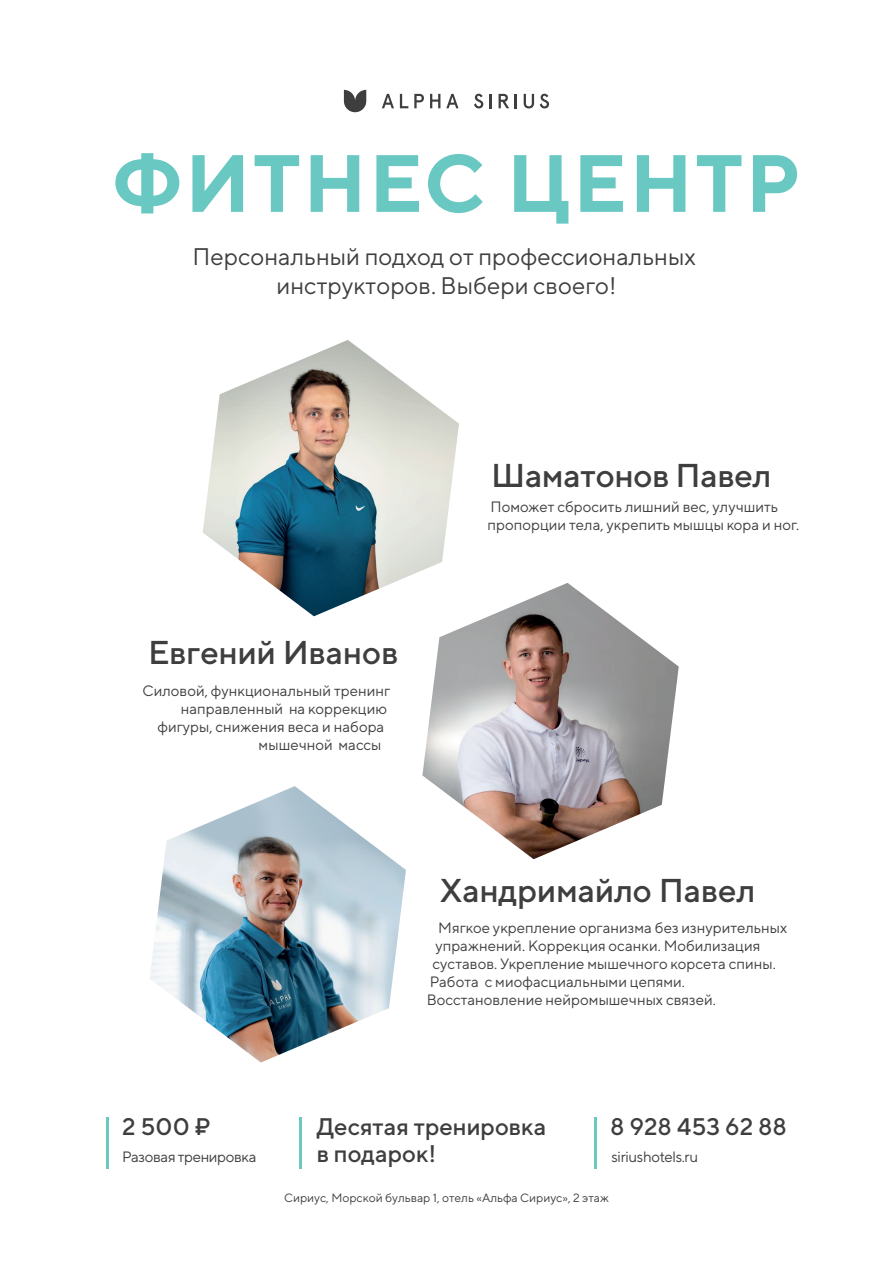
<style>
.page{position:relative;width:893px;height:1263px;background:#fff}
.page>*{position:absolute;margin:0;border:0;box-sizing:border-box;transform-origin:0 0}
.t1{font:700 81px "TT Norms";letter-spacing:.03em;color:#6ac8c3}
.t2{font:500 33px "TT Norms";color:#3e3e3f}
.t3{font:24px/28.8px "TT Norms";color:#3e3e3f;text-align:center}
.t4{font:500 24px "TT Norms";color:#3e3e3f}
.t5{font:15px/18px "TT Norms";color:#3e3e3f}
.t6{font:15px "TT Norms";letter-spacing:-.025em;color:#3e3e3f}
.t7{font:12px "TT Norms Pro";color:#3e3e3f}
</style>
<div class="page">
<svg style="left:382px;top:94px;width:12px;height:14px"></svg>
<svg style="left:400px;top:94px;width:8px;height:14px"></svg>
<svg style="left:414px;top:94px;width:10px;height:14px"></svg>
<svg style="left:430px;top:94px;width:10px;height:14px"></svg>
<svg style="left:446px;top:94px;width:12px;height:14px"></svg>
<svg style="left:474px;top:94px;width:9px;height:14px"></svg>
<svg style="left:490px;top:94px;width:2px;height:14px"></svg>
<svg style="left:499px;top:94px;width:10px;height:14px"></svg>
<svg style="left:515px;top:94px;width:2px;height:14px"></svg>
<svg style="left:524px;top:94px;width:10px;height:14px"></svg>
<svg style="left:540px;top:94px;width:9px;height:14px"></svg>
<svg style="left:344px;top:90px;width:22px;height:22px"></svg>
<hr style="left:594px;top:1118px;width:2px;height:51px;background:#6ac8c3">
<hr style="left:299px;top:1118px;width:3px;height:51px;background:#6ac8c3">
<hr style="left:106px;top:1118px;width:3px;height:51px;background:#6ac8c3">
<img style="left:203px;top:340px;width:256px;height:276px">
<img style="left:150px;top:786px;width:256px;height:276px">
<img style="left:422px;top:583px;width:257px;height:276px">
<h1 class="t1" style="left:112px;top:132px;width:690px">ФИТНЕС ЦЕНТР</h1>
<h3 class="t3" style="left:192px;top:241px;width:505px">Персональный подход от профессиональных инструкторов. Выбери своего!</h3>
<h2 class="t2" style="left:148px;top:632px;width:252px">Евгений Иванов</h2>
<p class="t5" style="left:142px;top:681px;width:249px">Силовой, функциональный тренинг</p>
<p class="t5" style="left:181px;top:699px;width:208px">направленный на коррекцию</p>
<p class="t5" style="left:157px;top:717px;width:228px">фигуры, снижения веса и набора</p>
<p class="t5" style="left:259px;top:735px;width:124px">мышечной массы</p>
<h2 class="t2" style="left:491px;top:454px;width:282px">Шаматонов Павел</h2>
<p class="t5" style="left:488px;top:497px;width:313px">Поможет сбросить лишний вес, улучшить пропорции тела, укрепить мышцы кора и ног.</p>
<h2 class="t2" style="left:440px;top:870px;width:317px">Хандримайло Павел</h2>
<p class="t5" style="left:438px;top:918px;width:351px">Мягкое укрепление организма без изнурительных</p>
<p class="t5" style="left:435px;top:936px;width:326px">упражнений. Коррекция осанки. Мобилизация</p>
<p class="t5" style="left:433px;top:954px;width:345px">суставов. Укрепление мышечного корсета спины.</p>
<p class="t5" style="left:430px;top:972px;width:257px">Работа с миофасциальными цепями.</p>
<p class="t5" style="left:427px;top:990px;width:291px">Восстановление нейромышечных связей.</p>
<h3 class="t4" style="left:122px;top:1112px;width:90px">2 500 ₽</h3>
<p class="t6" style="left:122px;top:1147px;width:136px">Разовая тренировка</p>
<h3 class="t4" style="left:317px;top:1112px;width:231px">Десятая тренировка</h3>
<h3 class="t4" style="left:610px;top:1112px;width:178px">8 928 453 62 88</h3>
<h3 class="t4" style="left:317px;top:1139px;width:121px">в подарок!</h3>
<p class="t6" style="left:611px;top:1148px;width:88px">siriushotels.ru</p>
<p class="t7" style="left:284px;top:1190px;width:326px">Сириус, Морской бульвар 1, отель «Альфа Сириус», 2 этаж</p>
</div>
